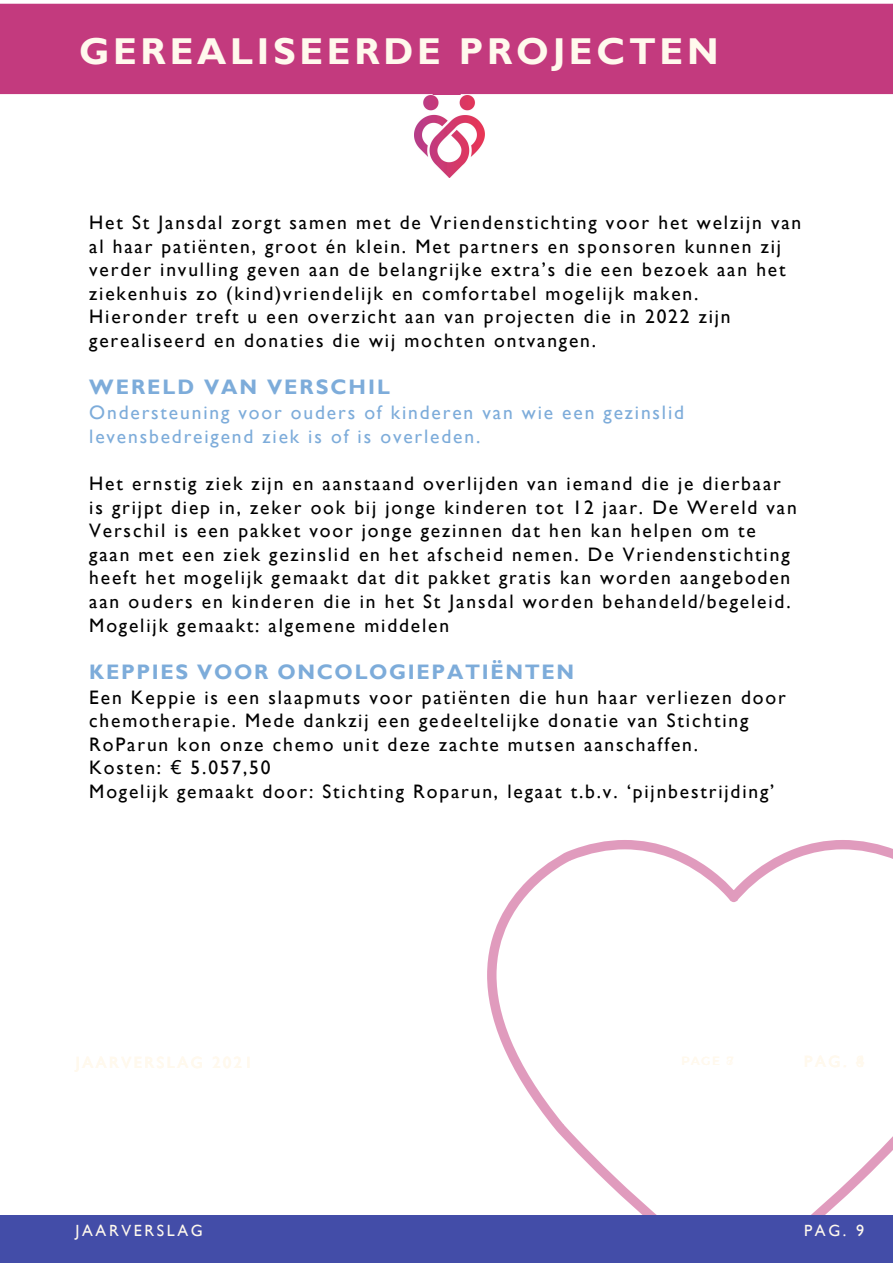
<style>
.page{position:relative;width:893px;height:1264px;background:#fff}
.page>*{position:absolute;margin:0;border:0;box-sizing:border-box;transform-origin:0 0}
.t1{font:700 37.35px "Gill Sans";letter-spacing:.1em;color:#fff9ed}
.t2{font:700 21px "Gill Sans";letter-spacing:.08em;color:#7dacda}
.t3{font:19.5px/23.5px "Gill Sans";letter-spacing:.095em;color:#000}
.t4{font:19.5px/23.5px "Gill Sans";letter-spacing:.095em;color:#7dacda}
.t5{font:16.2px "Gill Sans";letter-spacing:.16em;color:#fff9ed}
.s1{font-family:"Noto Sans"}
</style>
<div class="page">
<svg style="left:487px;top:840px;width:405px;height:375px"></svg>
<div style="left:0;top:1215px;width:892px;height:47px;background:#434da8"></div>
<div style="left:0;top:4px;width:892px;height:91px;background:#c33a7e"></div>
<img style="left:414px;top:95px;width:70px;height:82px">
<p class="t1" style="left:79px;top:29px;width:641px">GEREALISEERDE PROJECTEN</p>
<p class="t3" style="left:89px;top:210px;width:713px">Het St Jansdal zorgt samen met de Vriendenstichting voor het welzijn van al haar patiënten, groot én klein. Met partners en sponsoren kunnen zij verder invulling geven aan de belangrijke extra’s die een bezoek aan het ziekenhuis zo (kind)vriendelijk en comfortabel mogelijk maken.<br>Hieronder treft u een overzicht aan van projecten die in 2022 zijn gerealiseerd en donaties die wij mochten ontvangen.</p>
<p class="t2" style="left:89px;top:375px;width:302px">WERELD VAN VERSCHIL</p>
<p class="t4" style="left:89px;top:400px;width:596px">Ondersteuning voor ouders of kinderen van wie een gezinslid levensbedreigend ziek is of is overleden.</p>
<p class="t3" style="left:89px;top:471px;width:709px">Het ernstig ziek zijn en aanstaand overlijden van iemand die je dierbaar is grijpt diep in, zeker ook bij jonge kinderen tot 12 jaar. De Wereld van Verschil is een pakket voor jonge gezinnen dat hen kan helpen om te gaan met een ziek gezinslid en het afscheid nemen. De Vriendenstichting heeft het mogelijk gemaakt dat dit pakket gratis kan worden aangeboden aan ouders en kinderen die in het St Jansdal worden behandeld/begeleid.</p>
<p class="t3" style="left:89px;top:613px;width:361px">Mogelijk gemaakt: algemene middelen</p>
<p class="t2" style="left:89px;top:659px;width:486px">KEPPIES VOOR ONCOLOGIEPATIËNTEN</p>
<p class="t3" style="left:89px;top:685px;width:698px">Een Keppie is een slaapmuts voor patiënten die hun haar verliezen door chemotherapie. Mede dankzij een gedeeltelijke donatie van Stichting<br>RoParun kon onze chemo unit deze zachte mutsen aanschaffen.</p>
<p class="t3" style="left:89px;top:755px;width:183px">Kosten: <span class="s1">€</span> 5.057,50</p>
<p class="t3" style="left:89px;top:779px;width:686px">Mogelijk gemaakt door: Stichting Roparun, legaat t.b.v. ‘pijnbestrijding’</p>
<p class="t5" style="left:76px;top:1221px;width:129px">JAARVERSLAG</p>
<p class="t5" style="left:804px;top:1220px;width:62px">PAG. 9</p>
</div>
